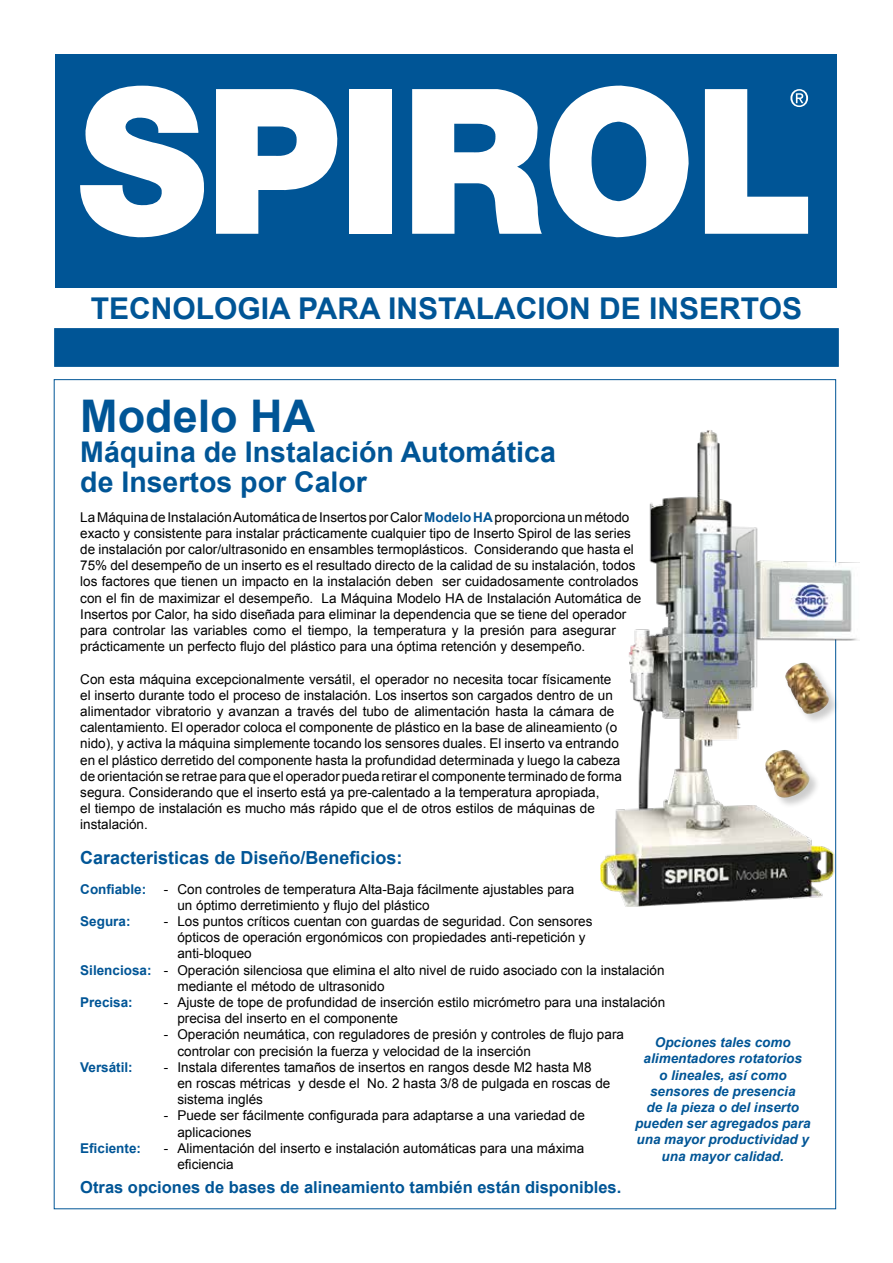
<style>
.page{position:relative;width:893px;height:1263px;background:#fff}
.page>*{position:absolute;margin:0;border:0;box-sizing:border-box;transform-origin:0 0}
.t1{font:700 45px "Arial";color:#005596}
.t2{font:700 30px "Arial";color:#005596}
.t3{font:700 28.5px/30px "Arial";color:#005596}
.t4{font:700 18px "Arial";color:#005596}
.t5{font:700 16.5px "Arial";color:#005596}
.t6{font:13.5px/16.2px "Arial";color:#000}
.t7{font:italic 700 13.5px/16.2px "Arial";color:#005596;text-align:center}
.t8{font:700 13.5px "Arial";color:#005596}
.s1{font-weight:700;color:#005596}
</style>
<div class="page">
<div style="left:56px;top:54px;width:781px;height:234px;background:#005596"></div>
<svg style="left:80px;top:85px;width:124px;height:153px"></svg>
<div style="left:350px;top:89px;width:42px;height:145px;background:#fff"></div>
<svg style="left:412px;top:89px;width:130px;height:145px"></svg>
<svg style="left:549px;top:85px;width:140px;height:153px"></svg>
<svg style="left:216px;top:89px;width:122px;height:145px"></svg>
<svg style="left:705px;top:89px;width:103px;height:145px"></svg>
<div style="left:54px;top:328px;width:785px;height:39px;background:#005596;border:2px solid #005596"></div>
<img style="left:600px;top:430px;width:259px;height:476px">
<div style="left:765px;top:749px;width:56px;height:60px;background:#000;opacity:.2"></div>
<img style="left:765px;top:750px;width:45px;height:49px">
<div style="left:785px;top:662px;width:55px;height:63px;background:#000;opacity:.2"></div>
<img style="left:784px;top:663px;width:45px;height:52px">
<h2 class="t2" style="left:91px;top:288px;width:713px">TECNOLOGIA PARA INSTALACION DE INSERTOS</h2>
<h1 class="t1" style="left:80px;top:386px;width:236px">Modelo HA</h1>
<h3 class="t3" style="left:80px;top:437px;width:477px">Máquina de Instalación Automática de Insertos por Calor</h3>
<p class="t6" style="left:80px;top:509px;width:563px">La Máquina de Instalación Automática de Insertos por Calor <span class="s1">Modelo HA</span> proporciona un método exacto y consistente para instalar prácticamente cualquier tipo de Inserto Spirol de las series de instalación por calor/ultrasonido en ensambles termoplásticos. Considerando que hasta el 75% del desempeño de un inserto es el resultado directo de la calidad de su instalación, todos los factores que tienen un impacto en la instalación deben ser cuidadosamente controlados con el fin de maximizar el desempeño. La Máquina Modelo HA de Instalación Automática de Insertos por Calor, ha sido diseñada para eliminar la dependencia que se tiene del operador para controlar las variables como el tiempo, la temperatura y la presión para asegurar prácticamente un perfecto flujo del plástico para una óptima retención y desempeño.</p>
<p class="t6" style="left:80px;top:671px;width:543px">Con esta máquina excepcionalmente versátil, el operador no necesita tocar físicamente el inserto durante todo el proceso de instalación. Los insertos son cargados dentro de un alimentador vibratorio y avanzan a través del tubo de alimentación hasta la cámara de calentamiento. El operador coloca el componente de plástico en la base de alineamiento (o nido), y activa la máquina simplemente tocando los sensores duales. El inserto va entrando en el plástico derretido del componente hasta la profundidad determinada y luego la cabeza de orientación se retrae para que el operador pueda retirar el componente terminado de forma segura. Considerando que el inserto está ya pre-calentado a la temperatura apropiada,<br>el tiempo de instalación es mucho más rápido que el de otros estilos de máquinas de instalación.</p>
<h3 class="t4" style="left:80px;top:846px;width:324px">Caracteristicas de Diseño/Beneficios:</h3>
<p class="t8" style="left:80px;top:880px;width:68px">Confiable:</p>
<p class="t6" style="left:177px;top:881px;width:398px;text-indent:-14px">- Con controles de temperatura Alta-Baja fácilmente ajustables para un óptimo derretimiento y flujo del plástico</p>
<p class="t8" style="left:80px;top:912px;width:52px">Segura:</p>
<p class="t6" style="left:164px;top:913px;width:430px">- Los puntos críticos cuentan con guardas de seguridad. Con sensores</p>
<p class="t6" style="left:177px;top:929px;width:410px">ópticos de operación ergonómicos con propiedades anti-repetición y</p>
<p class="t6" style="left:177px;top:946px;width:76px">anti-bloqueo</p>
<p class="t6" style="left:80px;top:962px;width:586px"><span class="s1">Silenciosa:</span> - Operación silenciosa que elimina el alto nivel de ruido asociado con la instalación</p>
<p class="t6" style="left:177px;top:978px;width:209px">mediante el método de ultrasonido</p>
<p class="t8" style="left:80px;top:993px;width:54px">Precisa:</p>
<p class="t6" style="left:177px;top:994px;width:489px;text-indent:-14px">- Ajuste de tope de profundidad de inserción estilo micrómetro para una instalación precisa del inserto en el componente</p>
<p class="t6" style="left:177px;top:1027px;width:448px;text-indent:-14px">- Operación neumática, con reguladores de presión y controles de flujo para controlar con precisión la fuerza y velocidad de la inserción</p>
<p class="t8" style="left:80px;top:1058px;width:54px">Versátil:</p>
<p class="t6" style="left:177px;top:1059px;width:434px;text-indent:-14px">- Instala diferentes tamaños de insertos en rangos desde M2 hasta M8<br>en roscas métricas y desde el No. 2 hasta 3/8 de pulgada en roscas de sistema inglés</p>
<p class="t6" style="left:177px;top:1108px;width:409px;text-indent:-14px">- Puede ser fácilmente configurada para adaptarse a una variedad de aplicaciones</p>
<p class="t8" style="left:80px;top:1139px;width:62px">Eficiente:</p>
<p class="t6" style="left:177px;top:1140px;width:408px;text-indent:-14px">- Alimentación del inserto e instalación automáticas para una máxima eficiencia</p>
<p class="t7" style="left:635px;top:1035px;width:177px">Opciones tales como alimentadores rotatorios<br>o lineales, así como sensores de presencia<br>de la pieza o del inserto pueden ser agregados para una mayor productividad y una mayor calidad.</p>
<p class="t5" style="left:80px;top:1176px;width:543px">Otras opciones de bases de alineamiento también están disponibles.</p>
</div>
